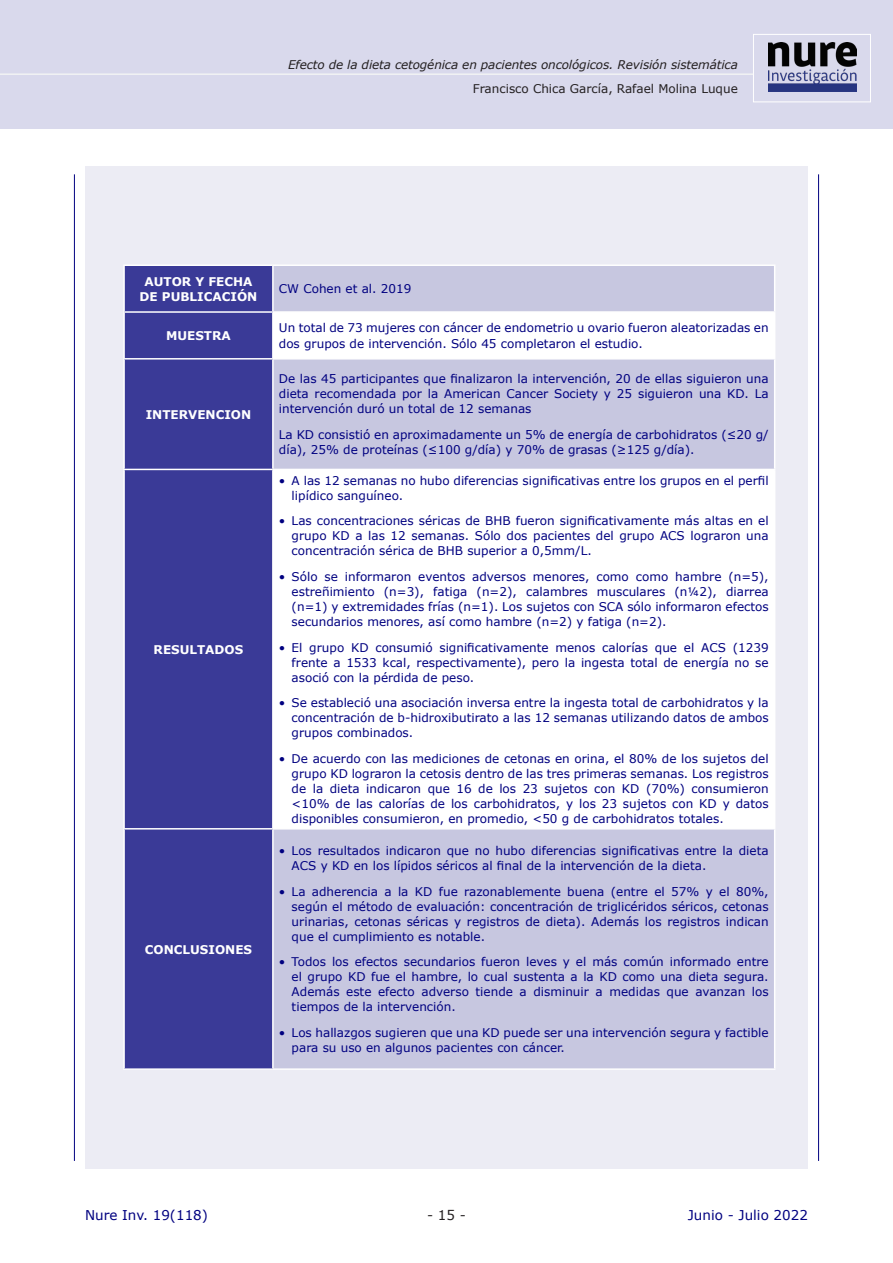
<style>
.page{position:relative;width:893px;height:1263px;background:#fff}
.page>*{position:absolute;margin:0;border:0;box-sizing:border-box;transform-origin:0 0}
.t1{font:13.5px "Verdana";color:#000080}
.t2{font:13.5px "Verdana";color:#231f20}
.t3{font:12px/15px "Verdana";color:#000080;text-align:justify}
.t4{font:italic 12px "Verdana";letter-spacing:-.01em;color:#231f20}
.t5{font:700 12px/15px "Verdana";color:#fff;text-align:center}
.t6{font:12px "Verdana";color:#231f20}
</style>
<div class="page">
<div style="left:1px;top:0;width:892px;height:128px;background:#d9d9ec"></div>
<hr style="left:0;top:0;width:1px;height:128px;background:#d9d9ec">
<hr style="left:74px;top:174px;width:1px;height:987px;background:#000080">
<hr style="left:818px;top:174px;width:1px;height:987px;background:#000080">
<div style="left:753px;top:34px;width:118px;height:68px;background:#d9d9ec;border:1px solid #fff"></div>
<img style="left:769px;top:43px;width:88px;height:48px">
<hr style="left:0;top:73px;width:753px;height:2px;background:#f2f3f4">
<div style="left:85px;top:166px;width:723px;height:1003px;background:#ececf4"></div>
<div style="left:125px;top:266px;width:147px;height:802px;background:#3a3a97"></div>
<div style="left:274px;top:266px;width:500px;height:802px;background:#c7c7e0"></div>
<svg style="left:274px;top:313px;width:500px;height:515px;background:#f3f3f8"></svg>
<hr style="left:123px;top:264px;width:150px;height:2px;background:#fff">
<hr style="left:273px;top:264px;width:502px;height:2px;background:#fff">
<hr style="left:123px;top:266px;width:2px;height:45px;background:#fff">
<hr style="left:123px;top:311px;width:150px;height:2px;background:#fff">
<hr style="left:123px;top:313px;width:2px;height:45px;background:#fff">
<hr style="left:123px;top:358px;width:150px;height:2px;background:#fff">
<hr style="left:123px;top:360px;width:2px;height:109px;background:#fff">
<hr style="left:123px;top:469px;width:150px;height:1px;background:#fff">
<hr style="left:123px;top:470px;width:2px;height:358px;background:#fff">
<hr style="left:123px;top:828px;width:150px;height:1px;background:#fff">
<hr style="left:123px;top:829px;width:2px;height:239px;background:#fff">
<hr style="left:123px;top:1068px;width:150px;height:2px;background:#fff">
<hr style="left:272px;top:266px;width:2px;height:45px;background:#fff">
<hr style="left:774px;top:266px;width:1px;height:45px;background:#fff">
<hr style="left:272px;top:313px;width:2px;height:45px;background:#fff">
<hr style="left:774px;top:313px;width:1px;height:45px;background:#fff">
<hr style="left:272px;top:360px;width:2px;height:109px;background:#fff">
<hr style="left:774px;top:360px;width:1px;height:109px;background:#fff">
<hr style="left:272px;top:470px;width:2px;height:358px;background:#fff">
<hr style="left:774px;top:470px;width:1px;height:358px;background:#fff">
<hr style="left:272px;top:829px;width:2px;height:239px;background:#fff">
<hr style="left:774px;top:829px;width:1px;height:239px;background:#fff">
<hr style="left:273px;top:311px;width:502px;height:2px;background:#fff">
<hr style="left:273px;top:358px;width:502px;height:2px;background:#fff">
<hr style="left:273px;top:469px;width:502px;height:1px;background:#fff">
<hr style="left:273px;top:828px;width:502px;height:1px;background:#fff">
<hr style="left:273px;top:1068px;width:502px;height:2px;background:#fff">
<p class="t4" style="left:288px;top:56px;width:451px">Efecto de la dieta cetogénica en pacientes oncológicos. Revisión sistemática</p>
<p class="t6" style="left:473px;top:80px;width:267px">Francisco Chica García, Rafael Molina Luque</p>
<p class="t5" style="left:140px;top:274px;width:119px">AUTOR Y FECHA<br>DE PUBLICACIÓN</p>
<p class="t3" style="left:279px;top:281px;width:134px">CW Cohen et al. 2019</p>
<p class="t5" style="left:166px;top:328px;width:66px">MUESTRA</p>
<p class="t3" style="left:279px;top:320px;width:491px">Un total de 73 mujeres con cáncer de endometrio u ovario fueron aleatorizadas en dos grupos de intervención. Sólo 45 completaron el estudio.</p>
<p class="t5" style="left:146px;top:407px;width:107px">INTERVENCION</p>
<p class="t5" style="left:154px;top:642px;width:91px">RESULTADOS</p>
<p class="t5" style="left:145px;top:941px;width:109px">CONCLUSIONES</p>
<p class="t3" style="left:279px;top:371px;width:491px">De las 45 participantes que finalizaron la intervención, 20 de ellas siguieron una dieta recomendada por la American Cancer Society y 25 siguieron una KD. La intervención duró un total de 12 semanas</p>
<p class="t3" style="left:279px;top:427px;width:491px">La KD consistió en aproximadamente un 5% de energía de carbohidratos (≤20 g/ día), 25% de proteínas (≤100 g/día) y 70% de grasas (≥125 g/día).</p>
<p class="t3" style="left:292px;top:473px;width:478px;text-indent:-13px">• A las 12 semanas no hubo diferencias significativas entre los grupos en el perfil lipídico sanguíneo.</p>
<p class="t3" style="left:292px;top:513px;width:478px;text-indent:-13px">• Las concentraciones séricas de BHB fueron significativamente más altas en el grupo KD a las 12 semanas. Sólo dos pacientes del grupo ACS lograron una concentración sérica de BHB superior a 0,5mm/L.</p>
<p class="t3" style="left:292px;top:569px;width:478px;text-indent:-13px">• Sólo se informaron eventos adversos menores, como como hambre (n=5), estreñimiento (n=3), fatiga (n=2), calambres musculares (n¼2), diarrea (n=1) y extremidades frías (n=1). Los sujetos con SCA sólo informaron efectos secundarios menores, así como hambre (n=2) y fatiga (n=2).</p>
<p class="t3" style="left:292px;top:639px;width:478px;text-indent:-13px">• El grupo KD consumió significativamente menos calorías que el ACS (1239 frente a 1533 kcal, respectivamente), pero la ingesta total de energía no se asoció con la pérdida de peso.</p>
<p class="t3" style="left:292px;top:695px;width:478px;text-indent:-13px">• Se estableció una asociación inversa entre la ingesta total de carbohidratos y la concentración de b-hidroxibutirato a las 12 semanas utilizando datos de ambos grupos combinados.</p>
<p class="t3" style="left:292px;top:751px;width:478px;text-indent:-13px">• De acuerdo con las mediciones de cetonas en orina, el 80% de los sujetos del grupo KD lograron la cetosis dentro de las tres primeras semanas. Los registros de la dieta indicaron que 16 de los 23 sujetos con KD (70%) consumieron &lt;10% de las calorías de los carbohidratos, y los 23 sujetos con KD y datos disponibles consumieron, en promedio, &lt;50 g de carbohidratos totales.</p>
<p class="t3" style="left:292px;top:843px;width:478px;text-indent:-13px">• Los resultados indicaron que no hubo diferencias significativas entre la dieta<br>ACS y KD en los lípidos séricos al final de la intervención de la dieta.</p>
<p class="t3" style="left:292px;top:884px;width:479px;text-indent:-13px">• La adherencia a la KD fue razonablemente buena (entre el 57% y el 80%, según el método de evaluación: concentración de triglicéridos séricos, cetonas urinarias, cetonas séricas y registros de dieta). Además los registros indican que el cumplimiento es notable.</p>
<p class="t3" style="left:292px;top:954px;width:478px;text-indent:-13px">• Todos los efectos secundarios fueron leves y el más común informado entre el grupo KD fue el hambre, lo cual sustenta a la KD como una dieta segura.<br>Además este efecto adverso tiende a disminuir a medidas que avanzan los tiempos de la intervención.</p>
<p class="t3" style="left:292px;top:1025px;width:478px;text-indent:-13px">• Los hallazgos sugieren que una KD puede ser una intervención segura y factible para su uso en algunos pacientes con cáncer.</p>
<p class="t1" style="left:85px;top:1206px;width:124px">Nure Inv. 19(118)</p>
<p class="t2" style="left:427px;top:1206px;width:40px">- 15 -</p>
<p class="t1" style="left:688px;top:1206px;width:122px">Junio - Julio 2022</p>
</div>
